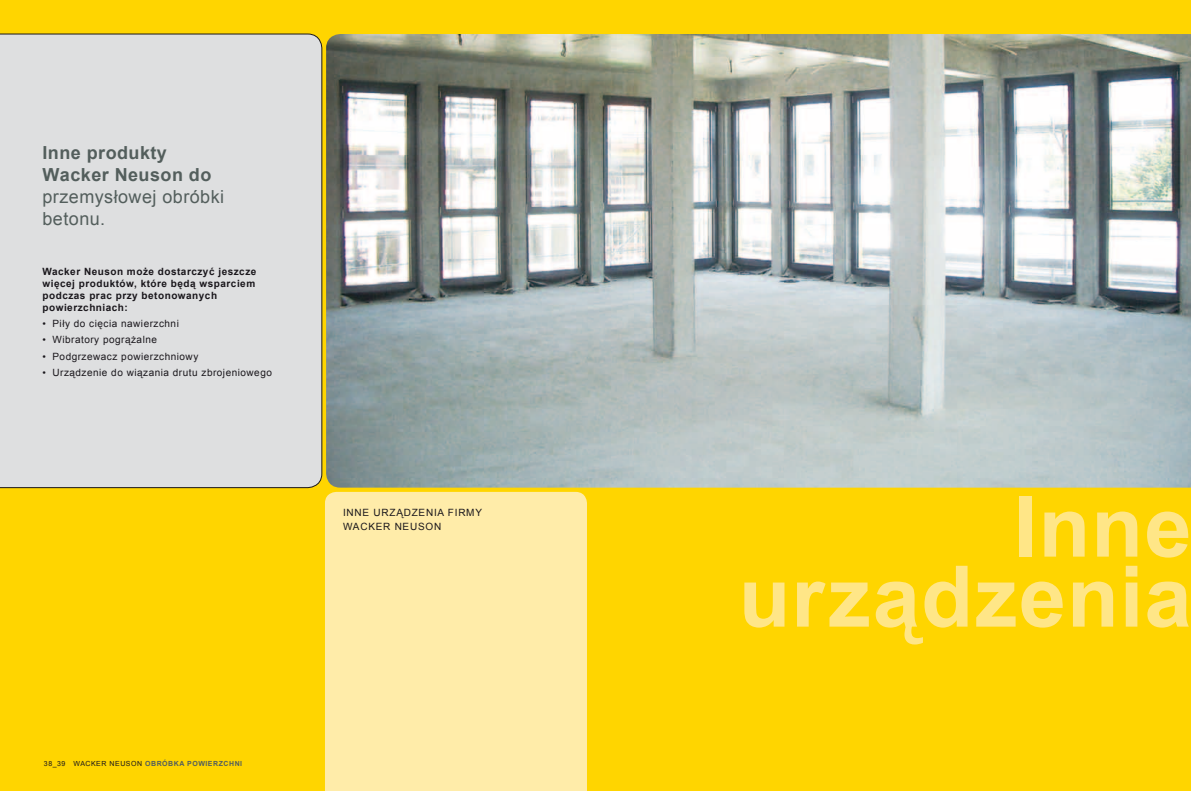
<style>
.page{position:relative;width:1191px;height:791px;background:#ffd500}
.page>*{position:absolute;margin:0;border:0;box-sizing:border-box;transform-origin:0 0}
.t1{font:700 85px/70px "Arial";letter-spacing:.015em;color:#ffe687;text-align:right}
.t2{font:700 18px/22px "Arial";letter-spacing:.025em;color:#535e5c}
.t3{font:18px/22px "Arial";letter-spacing:.025em;color:#535e5c}
.t4{font:700 10px/12px "Arial";letter-spacing:.05em;color:#1a171c}
.t5{font:10px "Arial";letter-spacing:.05em;color:#1a171c}
.t6{font:10px/14px "Arial";letter-spacing:.075em;color:#1a171c}
.t7{font:700 7px "Arial";letter-spacing:.075em;color:#535e5c}
.s1{font-family:"Helvetica Neue";font-weight:300;font-size:7px}
.s2{font-weight:400;color:#1a171c}
</style>
<div class="page">
<img style="left:326px;top:34px;width:865px;height:454px">
<div style="left:0;top:34px;width:322px;height:454px;background:#dedfe0"></div>
<div style="left:325px;top:492px;width:262px;height:299px;background:#ffeca9"></div>
<h2 class="t2" style="left:43px;top:142px;width:170px">Inne produkty<br>Wacker Neuson do</h2>
<h2 class="t3" style="left:43px;top:186px;width:183px">przemysłowej obróbki betonu.</h2>
<p class="t4" style="left:43px;top:266px;width:215px">Wacker Neuson może dostarczyć jeszcze więcej produktów, które będą wsparciem podczas prac przy betonowanych powierzchniach:</p>
<p class="t5" style="left:43px;top:317px;width:138px"><span class="s1">•</span> Piły do cięcia nawierzchni</p>
<p class="t5" style="left:43px;top:333px;width:116px"><span class="s1">•</span> Wibratory pogrążalne</p>
<p class="t5" style="left:43px;top:349px;width:157px"><span class="s1">•</span> Podgrzewacz powierzchniowy</p>
<p class="t5" style="left:43px;top:366px;width:231px"><span class="s1">•</span> Urządzenie do wiązania drutu zbrojeniowego</p>
<p class="t6" style="left:343px;top:505px;width:140px">INNE URZĄDZENIA FIRMY<br>WACKER NEUSON</p>
<p class="t7" style="left:44px;top:759px;width:200px"><span class="s2">38_39 WACKER NEUSON</span> OBRÓBKA POWIERZCHNI</p>
<h1 class="t1" style="left:738px;top:495px;width:454px">Inne urządzenia</h1>
</div>
